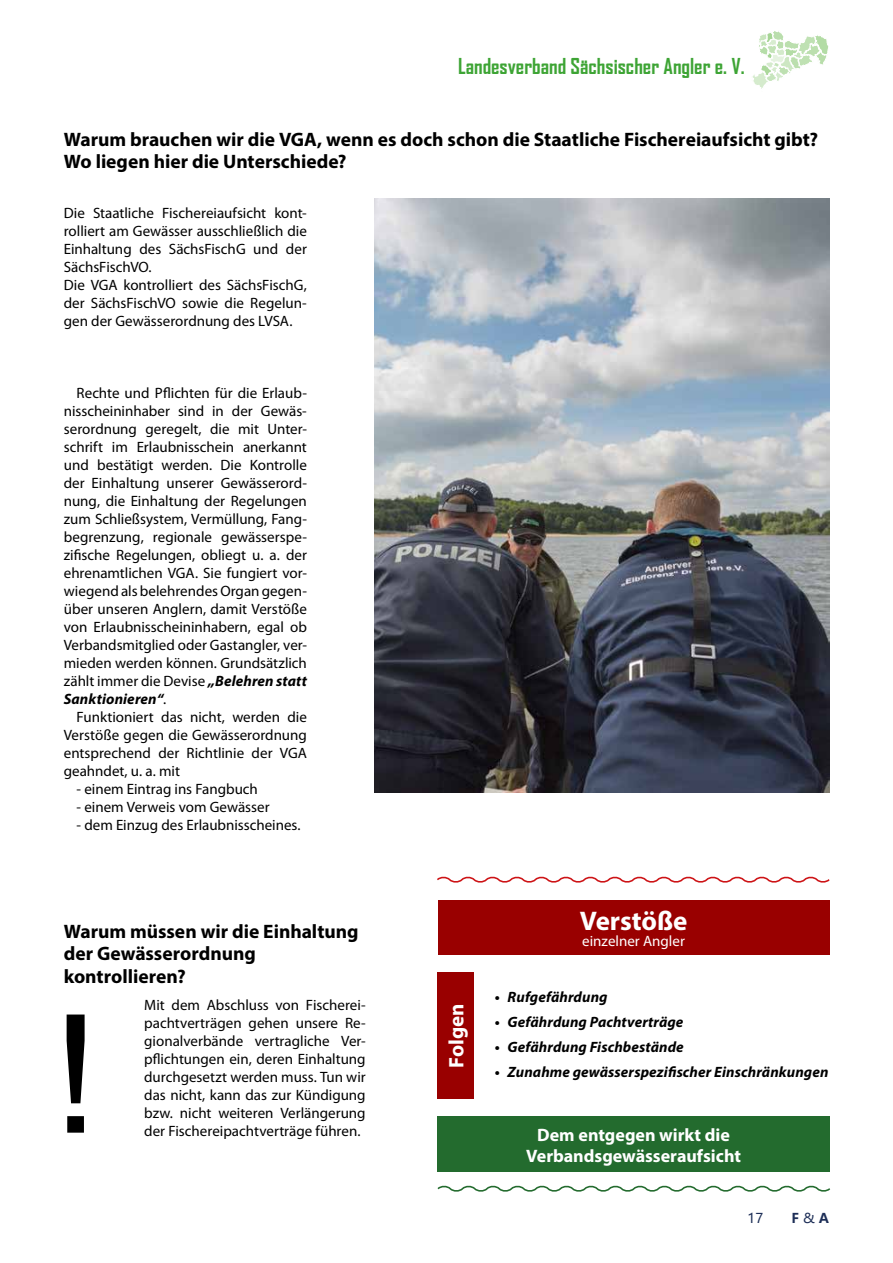
<style>
.page{position:relative;width:893px;height:1263px;background:#fff}
.page>*{position:absolute;margin:0;border:0;box-sizing:border-box;transform-origin:0 0}
.t1{font:165px "Arial";color:#000}
.t2{font:700 27px "Myriad Pro";letter-spacing:-.005em;color:#fff}
.t3{font:700 21px "Agency FB";color:#3da434}
.t4{font:700 21px "Myriad Pro";color:#fff}
.t5{font:700 19.5px/22.5px "Myriad Pro";color:#000}
.t6{font:700 18px/21px "Myriad Pro";color:#fff;text-align:center}
.t7{font:15px/18px "Myriad Pro";color:#000;text-align:justify}
.t8{font:italic 700 15px "Myriad Pro";letter-spacing:.01em;color:#000}
.t9{font:15px "Myriad Pro";color:#fff}
.t10{font:700 13.5px "Microsoft Ya Hei";color:#1d2e57}
.t11{font:13.5px "Microsoft Ya Hei";color:#1d2e57}
.s1{font-weight:700;font-style:italic}
.s2{font-weight:400}
</style>
<div class="page">
<svg style="left:752px;top:31px;width:77px;height:58px"></svg>
<img style="left:374px;top:199px;width:455px;height:594px">
<div style="left:438px;top:901px;width:391px;height:54px;background:#900"></div>
<div style="left:437px;top:973px;width:36px;height:126px;background:#900"></div>
<div style="left:437px;top:1117px;width:393px;height:55px;background:#236b2e"></div>
<svg style="left:437px;top:876px;width:393px;height:7px"></svg>
<svg style="left:437px;top:1185px;width:394px;height:7px"></svg>
<h3 class="t3" style="left:458px;top:53px;width:288px">Landesverband Sächsischer Angler e. V.</h3>
<h3 class="t5" style="left:64px;top:127px;width:756px">Warum brauchen wir die VGA, wenn es doch schon die Staatliche Fischereiaufsicht gibt?<br>Wo liegen hier die Unterschiede?</h3>
<p class="t7" style="left:64px;top:204px;width:245px;text-align:left">Die Staatliche Fischereiaufsicht kont&shy;rolliert am Gewässer ausschließlich die Einhaltung des SächsFischG und der SächsFischVO.<br>Die VGA kontrolliert des SächsFischG, der SächsFischVO sowie die Regelun&shy;gen der Gewässerordnung des LVSA.</p>
<p class="t7" style="left:64px;top:384px;width:245px;text-indent:13px">Rechte und Pflichten für die Erlaub&shy;nisscheininhaber sind in der Gewäs&shy;serordnung geregelt, die mit Unter&shy;schrift im Erlaubnisschein anerkannt und bestätigt werden. Die Kontrolle der Einhaltung unserer Gewässerord&shy;nung, die Einhaltung der Regelungen zum Schließsystem, Vermüllung, Fang&shy;begrenzung, regionale gewässerspe&shy;zifische Regelungen, obliegt u. a. der ehrenamtlichen VGA. Sie fungiert vor&shy;wiegend als belehrendes Organ gegen&shy;über unseren Anglern, damit Verstöße von Erlaubnisscheininhabern, egal ob Verbandsmitglied oder Gastangler, ver&shy;mieden werden können. Grundsätzlich zählt immer die Devise <span class="s1">„Belehren statt Sanktionieren“</span>.</p>
<p class="t7" style="left:64px;top:708px;width:245px;text-indent:13px">Funktioniert das nicht, werden die Verstöße gegen die Gewässerordnung entsprechend der Richtlinie der VGA geahndet, u. a. mit</p>
<p class="t7" style="left:77px;top:780px;width:183px">- einem Eintrag ins Fangbuch</p>
<p class="t7" style="left:77px;top:798px;width:195px">- einem Verweis vom Gewässer</p>
<p class="t7" style="left:77px;top:816px;width:226px">- dem Einzug des Erlaubnisscheines.</p>
<h3 class="t5" style="left:64px;top:919px;width:296px">Warum müssen wir die Einhaltung der Gewässerordnung kontrollieren?</h3>
<h1 class="t1" style="left:52px;top:961px;width:47px">!</h1>
<p class="t7" style="left:144px;top:996px;width:223px">Mit dem Abschluss von Fischerei&shy;pachtverträgen gehen unsere Re&shy;gionalverbände vertragliche Ver&shy;pflichtungen ein, deren Einhaltung durchgesetzt werden muss. Tun wir das nicht, kann das zur Kündigung bzw. nicht weiteren Verlängerung der Fischereipachtverträge führen.</p>
<h3 class="t4" style="left:443px;top:1068px;width:66px;rotate:-90deg">Folgen</h3>
<h2 class="t2" style="left:580px;top:903px;width:109px">Verstöße</h2>
<p class="t9" style="left:582px;top:933px;width:104px">einzelner Angler</p>
<p class="t8" style="left:495px;top:987px;width:114px">• Rufgefährdung</p>
<p class="t8" style="left:495px;top:1012px;width:190px">• Gefährdung Pachtverträge</p>
<p class="t8" style="left:495px;top:1037px;width:190px">• Gefährdung Fischbestände</p>
<p class="t8" style="left:495px;top:1062px;width:335px">• Zunahme gewässerspezifischer Einschränkungen</p>
<p class="t6" style="left:526px;top:1123px;width:216px">Dem entgegen wirkt die<br>Verbandsgewässeraufsicht</p>
<p class="t11" style="left:748px;top:1209px;width:17px">17</p>
<p class="t10" style="left:792px;top:1209px;width:39px">F <span class="s2">&amp;</span> A</p>
</div>
